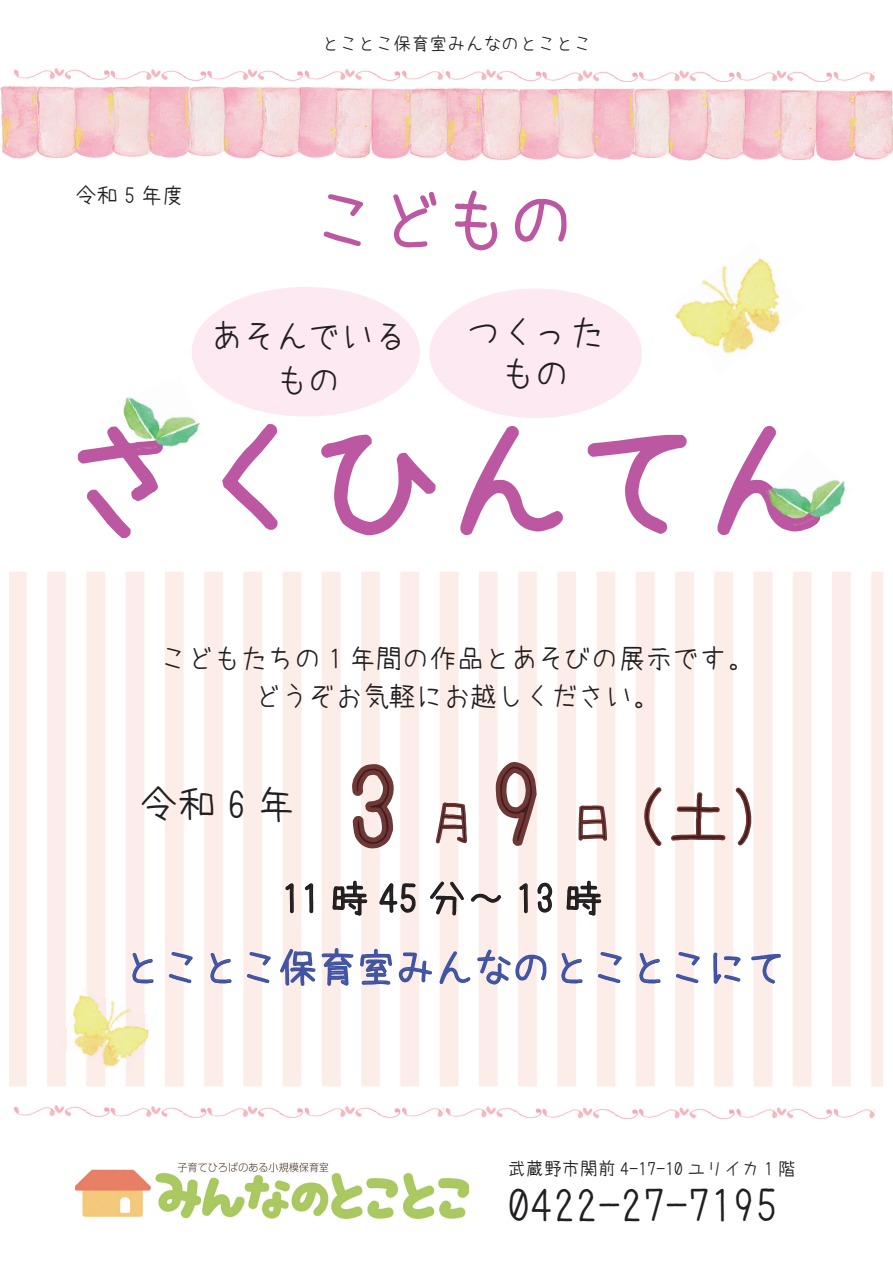
<style>
.page{position:relative;width:893px;height:1263px;background:#fff}
.page>*{position:absolute;margin:0;border:0;box-sizing:border-box;transform-origin:0 0}
.t1{font:128.55px "azuki font";color:#bc58a2}
.t2{font:109.65px "azuki font";color:#461c1b}
.t3{font:66.3px "azuki font";color:#bc58a2}
.t4{font:64.8px "azuki font";color:#461c1b}
.t5{font:46.8px "azuki font";color:#461c1b}
.t6{font:45px "azuki font";color:#231f20}
.t7{font:39px "azuki font";color:#4153a3}
.t8{font:39px "azuki font";letter-spacing:.25em;color:#231f20}
.t9{font:34.65px/41.1px "azuki font";color:#231f20;text-align:center}
.t10{font:32.55px/44.1px "azuki font";color:#231f20;text-align:center}
.t11{font:27px/37.5px "azuki font";color:#231f20;text-align:center}
.t12{font:21.75px "azuki font";color:#231f20}
.t13{font:18px "azuki font";color:#231f20}
.s1{font-size:109.65px}
</style>
<div class="page">
<div style="left:429px;top:288px;width:213px;height:130px;background:#fce9f1;border-radius:50%"></div>
<div style="left:192px;top:287px;width:228px;height:130px;background:#fce9f1;border-radius:50%"></div>
<svg style="left:78px;top:424px;width:698px;height:114px"></svg>
<img style="left:9px;top:572px;width:874px;height:514px">
<svg style="left:131px;top:952px;width:24px;height:32px"></svg>
<svg style="left:168px;top:951px;width:25px;height:33px"></svg>
<svg style="left:209px;top:952px;width:24px;height:32px"></svg>
<svg style="left:246px;top:951px;width:25px;height:33px"></svg>
<svg style="left:638px;top:952px;width:24px;height:32px"></svg>
<svg style="left:675px;top:951px;width:25px;height:33px"></svg>
<svg style="left:713px;top:951px;width:28px;height:34px"></svg>
<svg style="left:750px;top:953px;width:32px;height:32px"></svg>
<svg style="left:560px;top:805px;width:62px;height:179px"></svg>
<svg style="left:643px;top:786px;width:19px;height:61px"></svg>
<svg style="left:670px;top:791px;width:56px;height:51px"></svg>
<svg style="left:735px;top:787px;width:17px;height:59px"></svg>
<svg style="left:279px;top:759px;width:274px;height:281px"></svg>
<img style="left:75px;top:1163px;width:394px;height:55px">
<img style="left:1px;top:86px;width:892px;height:74px">
<img style="left:15px;top:1105px;width:859px;height:13px">
<svg style="left:323px;top:194px;width:40px;height:52px"></svg>
<svg style="left:393px;top:192px;width:44px;height:56px"></svg>
<svg style="left:454px;top:190px;width:44px;height:61px"></svg>
<svg style="left:514px;top:198px;width:53px;height:44px"></svg>
<img style="left:675px;top:258px;width:98px;height:79px">
<img style="left:694px;top:275px;width:86px;height:79px">
<img style="left:70px;top:988px;width:86px;height:61px">
<img style="left:58px;top:1017px;width:86px;height:61px">
<img style="left:118px;top:397px;width:83px;height:30px">
<img style="left:129px;top:427px;width:75px;height:33px">
<img style="left:135px;top:440px;width:28px;height:15px">
<img style="left:820px;top:480px;width:26px;height:37px">
<img style="left:766px;top:447px;width:33px;height:88px">
<img style="left:763px;top:486px;width:57px;height:45px">
<img style="left:15px;top:68px;width:859px;height:13px">
<p class="t13" style="left:322px;top:35px;width:271px">とことこ保育室みんなのとことこ</p>
<p class="t12" style="left:75px;top:184px;width:110px">令和 5 年度</p>
<h3 class="t3" style="left:311px;top:187px;width:267px">こどもの</h3>
<p class="t10" style="left:211px;top:314px;width:197px">あそんでいるもの</p>
<p class="t9" style="left:466px;top:312px;width:140px">つくったもの</p>
<h1 class="t1" style="left:59px;top:416px;width:773px">さくひんてん</h1>
<p class="t11" style="left:160px;top:640px;width:595px">こどもたちの 1 年間の作品とあそびの展示です。どうぞお気軽にお越しください。</p>
<h3 class="t8" style="left:139px;top:784px;width:157px">令和6年</h3>
<h2 class="t2" style="left:344px;top:752px;width:56px">3</h2>
<h3 class="t4" style="left:489px;top:784px;width:308px"><span class="s1">9</span> （土）</h3>
<h3 class="t5" style="left:428px;top:800px;width:188px">月　　日</h3>
<h3 class="t8" style="left:281px;top:878px;width:323px">11時45分～13時</h3>
<h3 class="t7" style="left:123px;top:948px;width:664px">とことこ保育室みんなのとことこにて</h3>
<p class="t13" style="left:508px;top:1159px;width:290px">武蔵野市関前 4-17-10 ユリイカ 1 階</p>
<h3 class="t6" style="left:508px;top:1182px;width:271px">0422-27-7195</h3>
</div>
